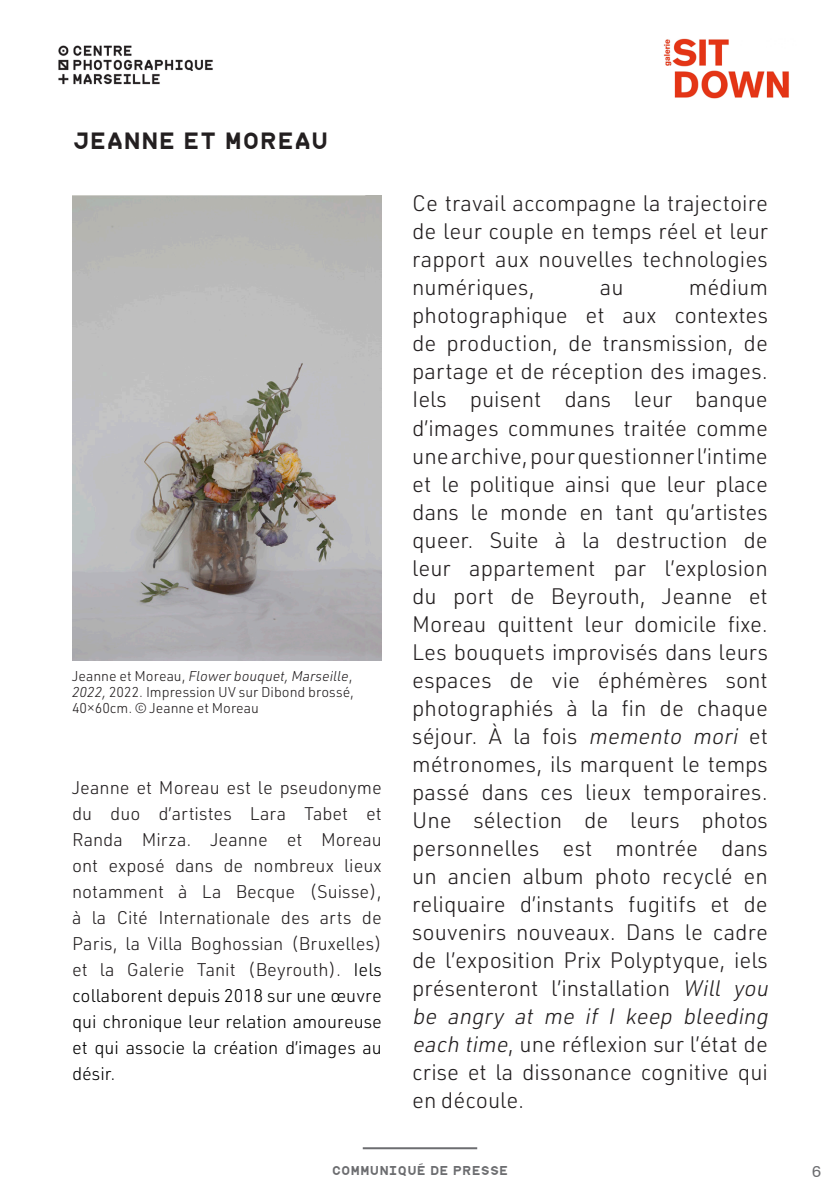
<style>
.page{position:relative;width:840px;height:1191px;background:#fff}
.page>*{position:absolute;margin:0;border:0;box-sizing:border-box;transform-origin:0 0}
.t1{font:300 22px/28px "URWDIN";color:#231f20;text-align:justify}
.Légendes{font:22px "commune V2";color:#231f20}
.t2{font:300 18px/26px "URWDIN";color:#231f20;text-align:justify}
.t3{font:16px "Px Grotesk";color:#6c6d70}
.Légendes-2{font:300 14px/16px "URWDIN";color:#231f20;text-align:justify}
.t4{font:12px "commune V2";color:#6c6d70}
.s1{font-style:italic}
.s2{color:#000}
</style>
<div class="page">
<img style="left:58px;top:45px;width:155px;height:40px">
<img style="left:663px;top:38px;width:126px;height:61px">
<hr style="left:362px;top:1147px;width:115px;height:2px;background:#6c6d70">
<img style="left:72px;top:196px;width:309px;height:464px">
<p class="Légendes" style="left:72px;top:128px;width:258px">JEANNE ET MOREAU</p>
<p class="Légendes-2" style="left:72px;top:668px;width:283px">Jeanne et Moreau, <span class="s1">Flower bouquet, Marseille</span>, <span class="s1">2022,</span> 2022. Impression UV sur Dibond brossé, 40×60cm. © Jeanne et Moreau</p>
<p class="t2" style="left:72px;top:774px;width:311px">Jeanne et Moreau est le pseudonyme du duo d’artistes Lara Tabet et Randa Mirza. Jeanne et Moreau ont exposé dans de nombreux lieux notamment à La Becque (Suisse), à la Cité Internationale des arts de Paris, la Villa Boghossian (Bruxelles) et la Galerie Tanit (Beyrouth). <span class="s2">Iels collaborent depuis 2018 sur une œuvre qui chronique leur relation amoureuse et qui associe la création d’images au désir.</span></p>
<p class="t1" style="left:412px;top:189px;width:357px">Ce travail accompagne la trajectoire de leur couple en temps réel et leur rapport aux nouvelles technologies numériques,</p>
<p class="t1" style="left:412px;top:273px;width:362px;text-align:left;text-indent:276px">médium photographique et aux contextes de production, de transmission, de partage et de réception des images.<br>Iels puisent dans leur banque d’images communes traitée comme une archive, pour questionner l’intime et le politique ainsi que leur place dans le monde en tant qu’artistes queer. Suite à la destruction de leur appartement par l’explosion du port de Beyrouth, Jeanne et<br>Moreau quittent leur domicile fixe.<br>Les bouquets improvisés dans leurs espaces de vie éphémères sont photographiés à la fin de chaque séjour. À la fois <span class="s1">memento mori</span> et métronomes, ils marquent le temps passé dans ces lieux temporaires.<br>Une sélection de leurs photos personnelles est montrée dans un ancien album photo recyclé en reliquaire d’instants fugitifs et de souvenirs nouveaux. Dans le cadre de l’exposition Prix Polyptyque, iels présenteront l’installation <span class="s1">Will you be angry at me if I keep bleeding each time</span>, une réflexion sur l’état de crise et la dissonance cognitive qui en découle.</p>
<p class="t1" style="left:599px;top:273px;width:25px">au</p>
<p class="t4" style="left:331px;top:1162px;width:178px">COMMUNIQUÉ DE PRESSE</p>
<p class="t3" style="left:811px;top:1161px;width:11px">6</p>
</div>
